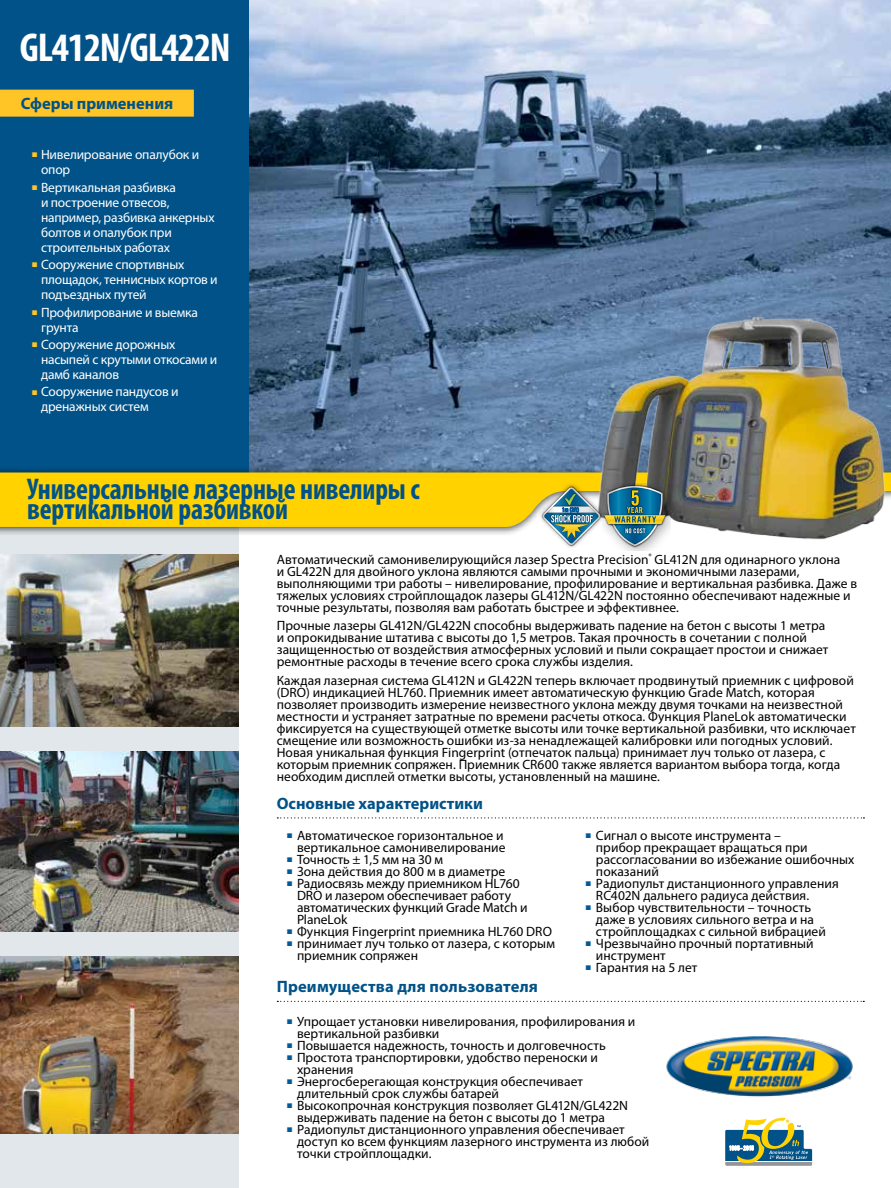
<style>
.page{position:relative;width:891px;height:1188px;background:#fff}
.page>*{position:absolute;margin:0;border:0;box-sizing:border-box;transform-origin:0 0}
.t1{font:700 condensed 40.5px "Myriad Pro";letter-spacing:-.03em;color:#fff}
.t2{font:700 condensed 30px "Myriad Pro";letter-spacing:-.005em;color:#005288;scale:.95 1}
.t3{font:700 16.5px "Myriad Pro";color:#005288}
.t4{font:13.5px/12px "Myriad Pro";letter-spacing:.005em;color:#000}
.t5{font:13.5px/15px "Myriad Pro";letter-spacing:-.015em;color:#fff}
.s1{color:#ffc425}
.s2{color:#005a9c}
</style>
<div class="page">
<img style="left:249px;top:0;width:642px;height:466px">
<div style="left:0;top:459px;width:238px;height:729px;background:#e1e7ea"></div>
<svg style="left:277px;top:1001px;width:587px;height:1px"></svg>
<div style="left:0;top:0;width:249px;height:498px;background:#005288"></div>
<div style="left:0;top:90px;width:194px;height:27px;background:#ffc425"></div>
<div style="left:0;top:466px;width:891px;height:71px;background:#000;opacity:.75"></div>
<div style="left:0;top:472px;width:582px;height:57px;background:#ffd200"></div>
<svg style="left:277px;top:817px;width:587px;height:1px"></svg>
<img style="left:0;top:957px;width:238px;height:177px">
<img style="left:0;top:752px;width:238px;height:179px">
<img style="left:0;top:554px;width:238px;height:173px">
<img style="left:582px;top:311px;width:309px;height:229px">
<div style="left:538px;top:482px;width:67px;height:68px;background:#000;opacity:.4"></div>
<div style="left:602px;top:484px;width:68px;height:66px;background:#000;opacity:.35"></div>
<img style="left:605px;top:484px;width:60px;height:64px">
<img style="left:665px;top:513px;width:3px;height:13px">
<img style="left:542px;top:486px;width:123px;height:60px">
<img style="left:666px;top:1036px;width:187px;height:61px">
<svg style="left:725px;top:1118px;width:87px;height:48px"></svg>
<h1 class="t1" style="left:20px;top:22px;width:213px">GL412N/GL422N</h1>
<p class="t3" style="left:21px;top:93px;width:154px">Сферы применения</p>
<p class="t5" style="left:41px;top:147px;width:160px;text-indent:-9px"><span class="s1">■</span> Нивелирование опалубок и опор</p>
<p class="t5" style="left:41px;top:180px;width:175px;text-indent:-9px"><span class="s1">■</span> Вертикальная разбивка<br>и построение отвесов, например, разбивка анкерных болтов и опалубок при строительных работах</p>
<p class="t5" style="left:41px;top:257px;width:178px;text-indent:-9px"><span class="s1">■</span> Сооружение спортивных площадок, теннисных кортов и подъездных путей</p>
<p class="t5" style="left:41px;top:304px;width:159px;text-indent:-9px"><span class="s1">■</span> Профилирование и выемка грунта</p>
<p class="t5" style="left:41px;top:337px;width:178px;text-indent:-9px"><span class="s1">■</span> Сооружение дорожных насыпей с крутыми откосами и дамб каналов</p>
<p class="t5" style="left:41px;top:384px;width:139px;text-indent:-9px"><span class="s1">■</span> Сооружение пандусов и дренажных систем</p>
<h2 class="t2" style="left:27px;top:471px;width:415px">Универсальные лазерные нивелиры с</h2>
<h2 class="t2" style="left:27px;top:490px;width:276px">вертикальной разбивкой</h2>
<p class="t4" style="left:277px;top:553px;width:582px">Автоматический самонивелирующийся лазер Spectra Precision<sup>®</sup> GL412N для одинарного уклона<br>и GL422N для двойного уклона являются самыми прочными и экономичными лазерами, выполняющими три работы – нивелирование, профилирование и вертикальная разбивка. Даже в тяжелых условиях стройплощадок лазеры GL412N/GL422N постоянно обеспечивают надежные и точные результаты, позволяя вам работать быстрее и эффективнее.</p>
<p class="t4" style="left:277px;top:620px;width:553px">Прочные лазеры GL412N/GL422N способны выдерживать падение на бетон с высоты 1 метра и опрокидывание штатива с высоты до 1,5 метров. Такая прочность в сочетании с полной защищенностью от воздействия атмосферных условий и пыли сокращает простои и снижает ремонтные расходы в течение всего срока службы изделия.</p>
<p class="t4" style="left:277px;top:674px;width:581px">Каждая лазерная система GL412N и GL422N теперь включает продвинутый приемник с цифровой (DRO) индикацией HL760. Приемник имеет автоматическую функцию Grade Match, которая позволяет производить измерение неизвестного уклона между двумя точками на неизвестной местности и устраняет затратные по времени расчеты откоса. Функция PlaneLok автоматически фиксируется на существующей отметке высоты или точке вертикальной разбивки, что исключает смещение или возможность ошибки из-за ненадлежащей калибровки или погодных условий.<br>Новая уникальная функция Fingerprint (отпечаток пальца) принимает луч только от лазера, с которым приемник сопряжен. Приемник CR600 также является вариантом выбора тогда, когда необходим дисплей отметки высоты, установленный на машине.</p>
<p class="t3" style="left:277px;top:793px;width:208px">Основные характеристики</p>
<p class="t4" style="left:287px;top:829px;width:220px;text-align:right"><span class="s2">■</span> Автоматическое горизонтальное и вертикальное самонивелирование</p>
<p class="t4" style="left:287px;top:853px;width:158px"><span class="s2">■</span> Точность ± 1,5 мм на 30 м</p>
<p class="t4" style="left:287px;top:865px;width:220px"><span class="s2">■</span> Зона действия до 800 м в диаметре</p>
<p class="t4" style="left:297px;top:877px;width:232px;text-indent:-10px"><span class="s2">■</span> Радиосвязь между приемником HL760<br>DRO и лазером обеспечивает работу автоматических функций Grade Match и<br>PlaneLok</p>
<p class="t4" style="left:287px;top:925px;width:266px"><span class="s2">■</span> Функция Fingerprint приемника HL760 DRO</p>
<p class="t4" style="left:297px;top:937px;width:259px;text-indent:-10px"><span class="s2">■</span> принимает луч только от лазера, с которым приемник сопряжен</p>
<p class="t3" style="left:277px;top:976px;width:263px">Преимущества для пользователя</p>
<p class="t4" style="left:596px;top:829px;width:260px;text-indent:-10px"><span class="s2">■</span> Сигнал о высоте инструмента –<br>прибор прекращает вращаться при рассогласовании во избежание ошибочных показаний</p>
<p class="t4" style="left:596px;top:877px;width:244px;text-indent:-10px"><span class="s2">■</span> Радиопульт дистанционного управления<br>RC402N дальнего радиуса действия.</p>
<p class="t4" style="left:596px;top:901px;width:231px;text-indent:-10px"><span class="s2">■</span> Выбор чувствительности – точность даже в условиях сильного ветра и на стройплощадках с сильной вибрацией</p>
<p class="t4" style="left:596px;top:937px;width:219px;text-indent:-10px"><span class="s2">■</span> Чрезвычайно прочный портативный инструмент</p>
<p class="t4" style="left:586px;top:961px;width:113px"><span class="s2">■</span> Гарантия на 5 лет</p>
<p class="t4" style="left:297px;top:1015px;width:340px;text-indent:-10px"><span class="s2">■</span> Упрощает установки нивелирования, профилирования и вертикальной разбивки</p>
<p class="t4" style="left:287px;top:1039px;width:320px"><span class="s2">■</span> Повышается надежность, точность и долговечность</p>
<p class="t4" style="left:297px;top:1051px;width:303px;text-indent:-10px"><span class="s2">■</span> Простота транспортировки, удобство переноски и хранения</p>
<p class="t4" style="left:297px;top:1075px;width:288px;text-indent:-10px"><span class="s2">■</span> Энергосберегающая конструкция обеспечивает длительный срок службы батарей</p>
<p class="t4" style="left:297px;top:1099px;width:333px;text-indent:-10px"><span class="s2">■</span> Высокопрочная конструкция позволяет GL412N/GL422N выдерживать падение на бетон с высоты до 1 метра</p>
<p class="t4" style="left:297px;top:1123px;width:354px;text-indent:-10px"><span class="s2">■</span> Радиопульт дистанционного управления обеспечивает доступ ко всем функциям лазерного инструмента из любой точки стройплощадки.</p>
</div>
